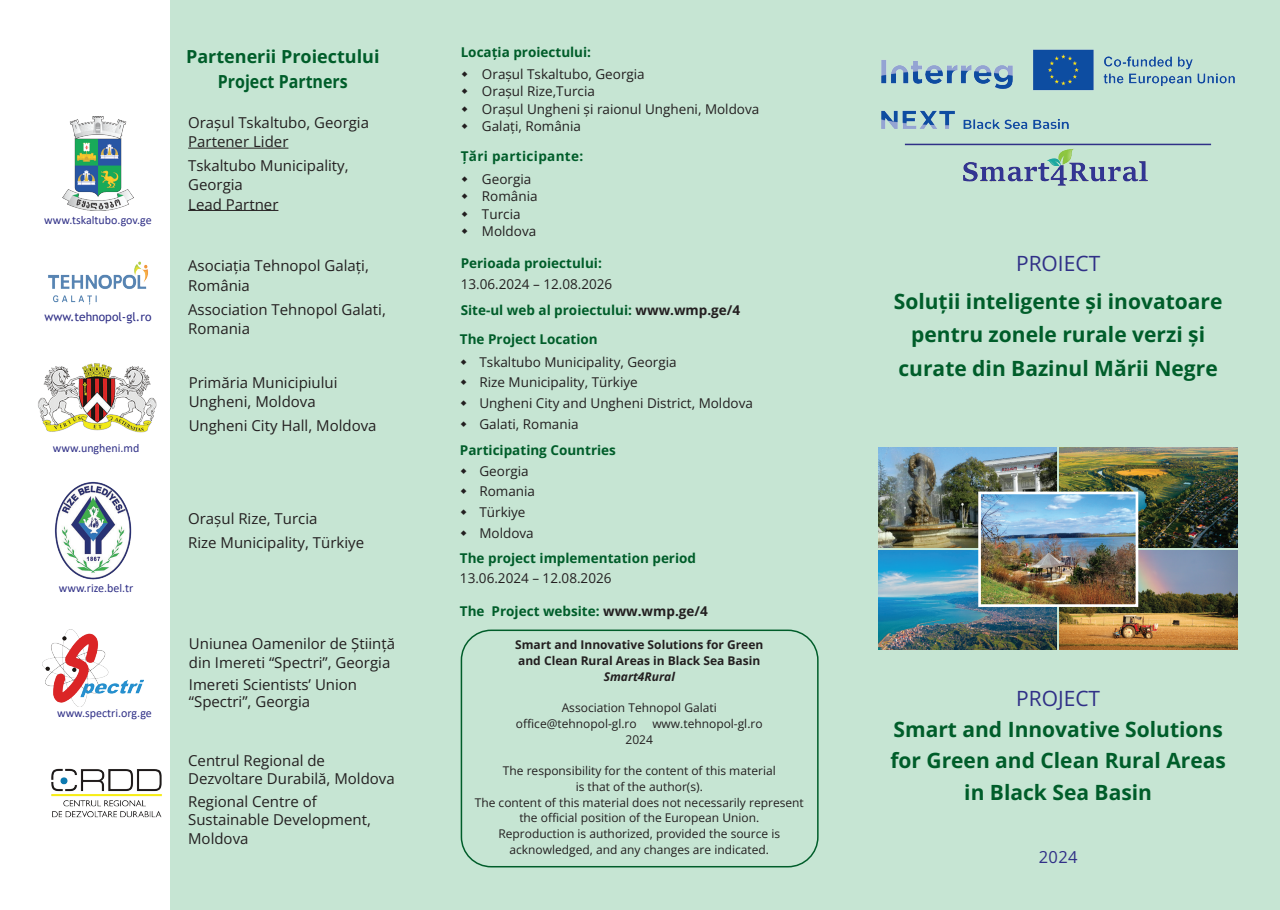
<style>
.page{position:relative;width:1280px;height:910px;background:#c6e5d3}
.page>*{position:absolute;margin:0;border:0;box-sizing:border-box;transform-origin:0 0}
.t1{font:700 21px/31.2px "Open Sans";color:#005d2a;text-align:center}
.t2{font:21px "Open Sans";color:#303087}
.t3{font:700 18px "Open Sans";color:#005d2a}
.t4{font:700 18px "Open Sans";color:#005d2a;scale:.89 1}
.t5{font:16.5px "Open Sans";color:#303087}
.t6{font:15px/19.5px "Open Sans";color:#231f20}
.t7{font:13.5px "Open Sans";color:#231f20}
.t8{font:700 13.5px "Open Sans";color:#005d2a}
.t9{font:700 13.5px "Open Sans";letter-spacing:.025em;color:#005d2a}
.t10{font:12px/15.8px "Open Sans";color:#231f20}
.t11{font:700 12px/15.8px "Open Sans";color:#231f20;text-align:center}
.t12{font:12px "Calibri";color:#303087}
.t13{font:12px "Trebuchet MS";color:#303087}
.s1{color:#231f20}
.s2{font-style:italic}
</style>
<div class="page">
<img style="left:879px;top:550px;width:178px;height:99px">
<div style="left:0;top:0;width:170px;height:910px;background:#fff"></div>
<div style="left:461px;top:630px;width:358px;height:237px;border:2px solid #005d2a;border-radius:30px"></div>
<hr style="left:188px;top:148px;width:100px;height:1px;background:#231f20">
<hr style="left:188px;top:210px;width:90px;height:1px;background:#231f20">
<img style="left:881px;top:49px;width:354px;height:80px">
<img style="left:963px;top:161px;width:185px;height:25px">
<img style="left:1046px;top:148px;width:28px;height:17px">
<img style="left:62px;top:116px;width:71px;height:94px">
<img style="left:48px;top:261px;width:100px;height:44px">
<img style="left:38px;top:363px;width:119px;height:70px">
<img style="left:1060px;top:448px;width:177px;height:99px">
<img style="left:1059px;top:550px;width:178px;height:99px">
<img style="left:54px;top:481px;width:78px;height:99px">
<img style="left:43px;top:630px;width:101px;height:77px">
<img style="left:51px;top:768px;width:111px;height:50px">
<hr style="left:905px;top:144px;width:306px;height:1px;background:#303087">
<img style="left:879px;top:448px;width:177px;height:99px">
<img style="left:982px;top:496px;width:152px;height:107px">
<div style="left:978px;top:492px;width:160px;height:115px;border:3px solid #fff"></div>
<p class="t12" style="left:44px;top:212px;width:109px">www.tskaltubo.gov.ge</p>
<p class="t13" style="left:45px;top:309px;width:108px">www.tehnopol-gl.ro</p>
<p class="t12" style="left:53px;top:440px;width:88px">www.ungheni.md</p>
<p class="t12" style="left:59px;top:580px;width:76px">www.rize.bel.tr</p>
<p class="t12" style="left:57px;top:704px;width:96px">www.spectri.org.ge</p>
<p class="t3" style="left:186px;top:44px;width:195px">Partenerii Proiectului</p>
<p class="t4" style="left:218px;top:68px;width:148px">Project Partners</p>
<p class="t6" style="left:188px;top:112px;width:182px">Orașul Tskaltubo, Georgia</p>
<p class="t6" style="left:188px;top:132px;width:102px">Partener Lider</p>
<p class="t6" style="left:188px;top:155px;width:162px">Tskaltubo Municipality,</p>
<p class="t6" style="left:188px;top:175px;width:56px">Georgia</p>
<p class="t6" style="left:188px;top:194px;width:92px">Lead Partner</p>
<p class="t6" style="left:188px;top:256px;width:182px">Asociația Tehnopol Galați,<br>România</p>
<p class="t6" style="left:188px;top:299px;width:199px">Association Tehnopol Galati,<br>Romania</p>
<p class="t6" style="left:189px;top:372px;width:150px">Primăria Municipiului<br>Ungheni, Moldova</p>
<p class="t6" style="left:189px;top:416px;width:189px">Ungheni City Hall, Moldova</p>
<p class="t6" style="left:188px;top:508px;width:131px">Orașul Rize, Turcia</p>
<p class="t6" style="left:188px;top:532px;width:177px">Rize Municipality, Türkiye</p>
<p class="t6" style="left:189px;top:633px;width:208px">Uniunea Oamenilor de Știință din Imereti “Spectri”, Georgia</p>
<p class="t6" style="left:189px;top:675px;width:170px;line-height:17.4px">Imereti Scientists’ Union “Spectri”, Georgia</p>
<p class="t6" style="left:188px;top:751px;width:208px;line-height:18.5px">Centrul Regional de<br>Dezvoltare Durabilă, Moldova</p>
<p class="t6" style="left:188px;top:791px;width:130px">Regional Centre of</p>
<p class="t6" style="left:188px;top:810px;width:184px">Sustainable Development,</p>
<p class="t6" style="left:188px;top:828px;width:62px">Moldova</p>
<p class="t8" style="left:461px;top:43px;width:132px">Locația proiectului:</p>
<p class="t7" style="left:482px;top:65px;width:164px">Orașul Tskaltubo, Georgia</p>
<p class="t7" style="left:482px;top:82px;width:114px">Orașul Rize,Turcia</p>
<p class="t7" style="left:482px;top:100px;width:279px">Orașul Ungheni și raionul Ungheni, Moldova</p>
<p class="t7" style="left:482px;top:117px;width:101px">Galați, România</p>
<p class="t9" style="left:461px;top:147px;width:124px">Țări participante:</p>
<p class="t7" style="left:482px;top:170px;width:51px">Georgia</p>
<p class="t7" style="left:482px;top:187px;width:57px">România</p>
<p class="t7" style="left:482px;top:204px;width:40px">Turcia</p>
<p class="t7" style="left:482px;top:222px;width:56px">Moldova</p>
<p class="t8" style="left:461px;top:254px;width:143px">Perioada proiectului:</p>
<p class="t7" style="left:461px;top:275px;width:153px">13.06.2024 – 12.08.2026</p>
<p class="t8" style="left:461px;top:300px;width:281px">Site-ul web al proiectului: <span class="s1">www.wmp.ge/4</span></p>
<p class="t8" style="left:460px;top:330px;width:139px">The Project Location</p>
<p class="t7" style="left:479px;top:353px;width:199px">Tskaltubo Municipality, Georgia</p>
<p class="t7" style="left:479px;top:373px;width:160px">Rize Municipality, Türkiye</p>
<p class="t7" style="left:479px;top:394px;width:275px">Ungheni City and Ungheni District, Moldova</p>
<p class="t7" style="left:479px;top:415px;width:101px">Galati, Romania</p>
<p class="t8" style="left:460px;top:441px;width:157px">Participating Countries</p>
<p class="t7" style="left:479px;top:462px;width:51px">Georgia</p>
<p class="t7" style="left:479px;top:482px;width:57px">Romania</p>
<p class="t7" style="left:479px;top:503px;width:48px">Türkiye</p>
<p class="t7" style="left:479px;top:524px;width:56px">Moldova</p>
<p class="t8" style="left:460px;top:548px;width:238px">The project implementation period</p>
<p class="t7" style="left:460px;top:569px;width:153px">13.06.2024 – 12.08.2026</p>
<p class="t8" style="left:460px;top:602px;width:249px">The Project website: <span class="s1">www.wmp.ge/4</span></p>
<p class="t11" style="left:515px;top:636px;width:250px">Smart and Innovative Solutions for Green and Clean Rural Areas in Black Sea Basin<br><span class="s2">Smart4Rural</span></p>
<p class="t10" style="left:516px;top:699px;width:202px;text-indent:46px">Association Tehnopol Galati office@tehnopol-gl.ro</p>
<p class="t10" style="left:652px;top:715px;width:112px">www.tehnopol-gl.ro</p>
<p class="t10" style="left:625px;top:731px;width:29px">2024</p>
<p class="t10" style="left:503px;top:762px;width:274px">The responsibility for the content of this material</p>
<p class="t10" style="left:475px;top:778px;width:331px;text-align:center">is that of the author(s).<br>The content of this material does not necessarily represent the official position of the European Union.<br>Reproduction is authorized, provided the source is acknowledged, and any changes are indicated.</p>
<p class="t2" style="left:1016px;top:249px;width:86px">PROIECT</p>
<p class="t1" style="left:894px;top:284px;width:330px;line-height:33.3px">Soluții inteligente și inovatoare pentru zonele rurale verzi și curate din Bazinul Mării Negre</p>
<p class="t2" style="left:1016px;top:684px;width:86px">PROJECT</p>
<p class="t1" style="left:890px;top:713px;width:337px">Smart and Innovative Solutions for Green and Clean Rural Areas in Black Sea Basin</p>
<p class="t5" style="left:1039px;top:846px;width:40px">2024</p>
</div>
